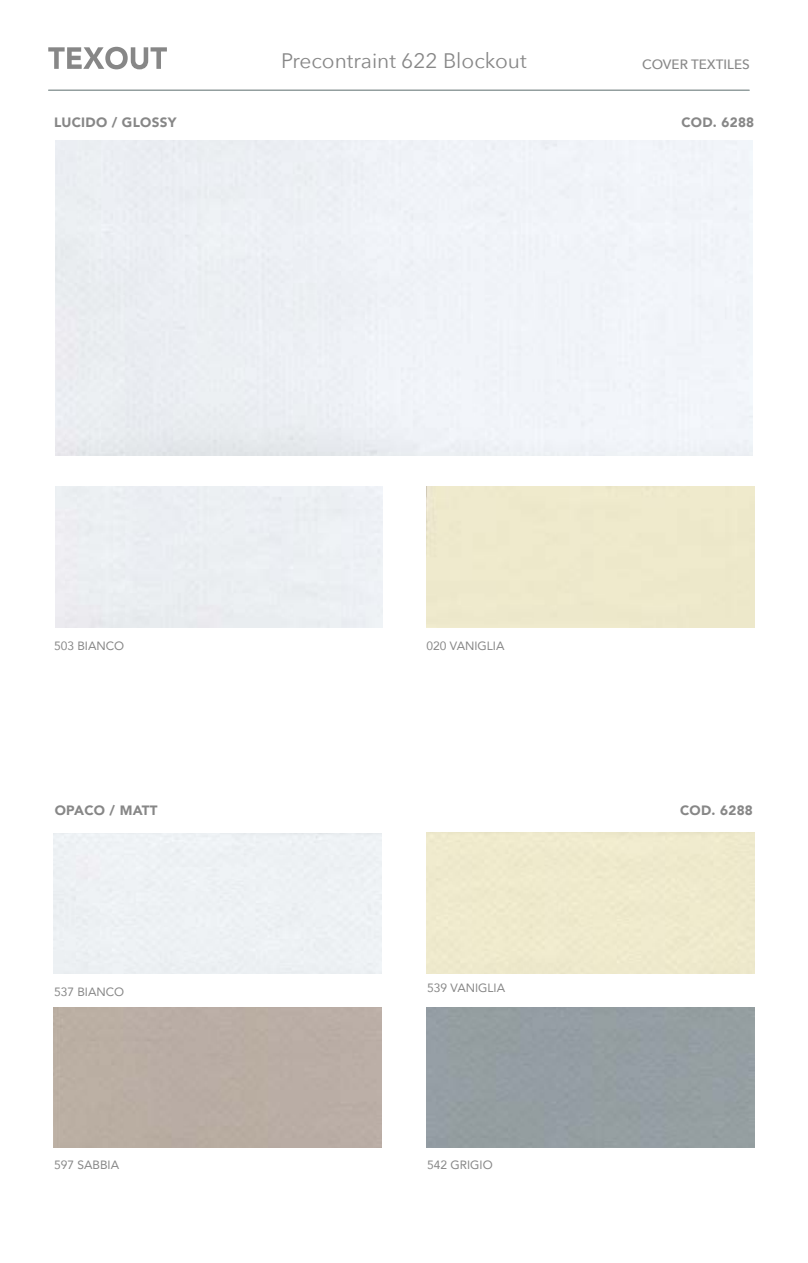
<style>
.page{position:relative;width:808px;height:1263px;background:#fff}
.page>*{position:absolute;margin:0;border:0;box-sizing:border-box;transform-origin:0 0}
.t1{font:21px "Avenir Next";color:#878787}
.t2{font:900 13.5px "Avenir";letter-spacing:.02em;color:#878787}
.t3{font:500 13.5px "Avenir Next";color:#878787}
.t4{font:12px "Avenir";color:#878787}
</style>
<div class="page">
<hr style="left:48px;top:90px;width:701px;height:1px;background:#909c9c">
<svg style="left:48px;top:47px;width:119px;height:22px"></svg>
<p class="t2" style="left:54px;top:111px;width:124px">LUCIDO / GLOSSY</p>
<h1 class="t1" style="left:281px;top:43px;width:247px">Precontraint 622 Blockout</h1>
<p class="t3" style="left:642px;top:53px;width:109px">COVER TEXTILES</p>
<p class="t2" style="left:681px;top:111px;width:74px">COD. 6288</p>
<p class="t4" style="left:54px;top:636px;width:72px">503 BIANCO</p>
<p class="t4" style="left:426px;top:636px;width:79px">020 VANIGLIA</p>
<p class="t2" style="left:55px;top:799px;width:104px">OPACO / MATT</p>
<p class="t2" style="left:680px;top:799px;width:74px">COD. 6288</p>
<p class="t4" style="left:54px;top:982px;width:72px">537 BIANCO</p>
<p class="t4" style="left:427px;top:978px;width:79px">539 VANIGLIA</p>
<p class="t4" style="left:54px;top:1155px;width:67px">597 SABBIA</p>
<p class="t4" style="left:427px;top:1155px;width:67px">542 GRIGIO</p>
</div>
